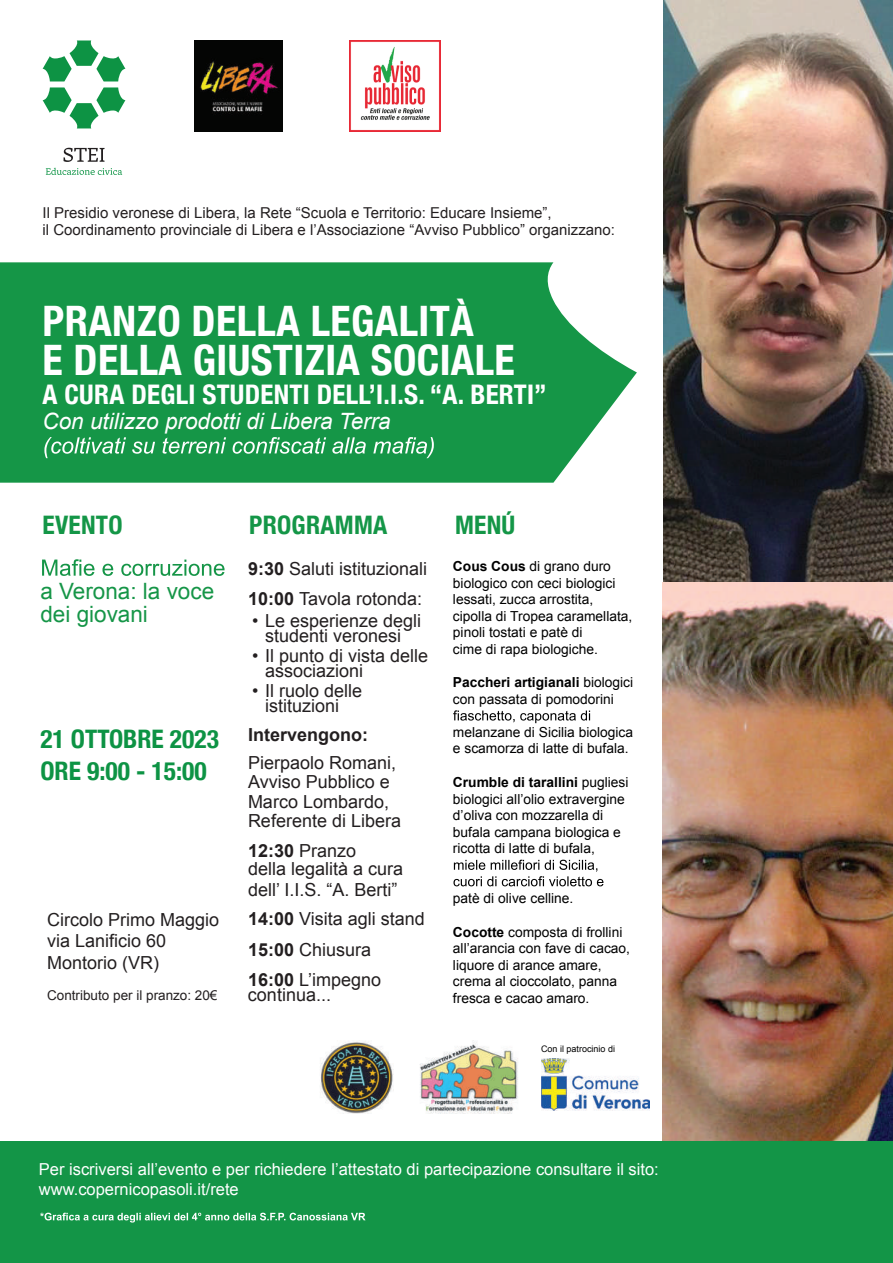
<style>
.page{position:relative;width:893px;height:1263px;background:#fff}
.page>*{position:absolute;margin:0;border:0;box-sizing:border-box;transform-origin:0 0}
.t1{font:700 condensed 42px/39px "Helvetica Neue";letter-spacing:.01em;color:#fff}
.t2{font:700 condensed 27px "Helvetica Neue";letter-spacing:.01em;color:#fff}
.t3{font:700 condensed 25.5px/32.2px "Helvetica Neue";color:#0d9344}
.t4{font:700 condensed 25.5px "Helvetica Neue";letter-spacing:.01em;color:#149647}
.t5{font:italic 22.5px "Arial";color:#fff}
.t6{font:22.5px/22.5px "Arial";color:#159547}
.t7{font:18px/19.5px "Arial";color:#231f20}
.t8{font:700 18px "Arial";color:#231f20}
.t9{font:16.5px/19.8px "Arial";color:#fff}
.t10{font:15px/16.5px "Arial";color:#231f20}
.t11{font:13.8px/16.5px "Arial";color:#000001}
.t12{font:13.5px "Arial";color:#231f20}
.t13{font:9px "Arial";color:#000001}
.s1{font-weight:700}
</style>
<div class="page">
<img style="left:663px;top:0;width:230px;height:1141px">
<svg style="left:42px;top:559px;width:183px;height:17px"></svg>
<svg style="left:453px;top:710px;width:137px;height:13px"></svg>
<svg style="left:453px;top:860px;width:150px;height:26px"></svg>
<svg style="left:46px;top:168px;width:76px;height:7px"></svg>
<svg style="left:43px;top:87px;width:82px;height:41px"></svg>
<svg style="left:43px;top:40px;width:82px;height:41px"></svg>
<svg style="left:64px;top:148px;width:41px;height:14px"></svg>
<svg style="left:0;top:262px;width:637px;height:221px;background:#299f57"></svg>
<svg style="left:44px;top:437px;width:390px;height:21px;background:#48ad6f"></svg>
<img style="left:194px;top:40px;width:89px;height:92px">
<img style="left:350px;top:40px;width:91px;height:92px">
<img style="left:420px;top:1040px;width:98px;height:73px">
<img style="left:320px;top:1041px;width:74px;height:72px">
<img style="left:541px;top:1059px;width:109px;height:51px">
<div style="left:0;top:1141px;width:893px;height:122px;background:#139547"></div>
<svg style="left:40px;top:1213px;width:325px;height:9px"></svg>
<p class="t10" style="left:43px;top:205px;width:574px">Il Presidio veronese di Libera, la Rete “Scuola e Territorio: Educare Insieme”,<br>il Coordinamento provinciale di Libera e l’Associazione “Avviso Pubblico” organizzano:</p>
<h1 class="t1" style="left:43px;top:299px;width:474px">PRANZO DELLA LEGALITÀ<br>E DELLA GIUSTIZIA SOCIALE</h1>
<h2 class="t2" style="left:43px;top:372px;width:506px">A CURA DEGLI STUDENTI DELL’I.I.S. “A. BERTI”</h2>
<h3 class="t5" style="left:43px;top:407px;width:350px">Con utilizzo prodotti di Libera Terra</h3>
<h3 class="t4" style="left:43px;top:504px;width:82px">EVENTO</h3>
<h3 class="t4" style="left:249px;top:504px;width:139px">PROGRAMMA</h3>
<h3 class="t4" style="left:455px;top:504px;width:62px">MENÚ</h3>
<h3 class="t6" style="left:40px;top:580px;width:175px">a Verona: la voce dei giovani</h3>
<h3 class="t3" style="left:40px;top:721px;width:180px">21 OTTOBRE 2023<br>ORE 9:00 - 15:00</h3>
<h3 class="t7" style="left:47px;top:909px;width:174px;line-height:21.6px">Circolo Primo Maggio via Lanificio 60<br>Montorio (VR)</h3>
<p class="t12" style="left:47px;top:987px;width:172px">Contributo per il pranzo: 20€</p>
<h3 class="t7" style="left:248px;top:553px;width:181px;line-height:30.5px"><span class="s1">9:30</span> Saluti istituzionali<br><span class="s1">10:00</span> Tavola rotonda:</h3>
<h3 class="t7" style="left:252px;top:613px;width:170px;line-height:15px;text-align:center">• Le esperienze degli studenti veronesi</h3>
<h3 class="t7" style="left:265px;top:648px;width:165px;line-height:15px;text-indent:-13px">• Il punto di vista delle associazioni</h3>
<h3 class="t7" style="left:252px;top:684px;width:111px;line-height:15px;text-align:center">• Il ruolo delle istituzioni</h3>
<h3 class="t8" style="left:248px;top:723px;width:122px">Intervengono:</h3>
<h3 class="t7" style="left:248px;top:753px;width:155px">Pierpaolo Romani,<br>Avviso Pubblico e<br>Marco Lombardo,<br>Referente di Libera</h3>
<h3 class="t7" style="left:248px;top:841px;width:157px"><span class="s1">12:30</span> Pranzo<br>della legalità a cura dell’ I.I.S. “A. Berti”</h3>
<h3 class="t7" style="left:248px;top:904px;width:178px;line-height:30.5px"><span class="s1">14:00</span> Visita agli stand<br><span class="s1">15:00</span> Chiusura<br><span class="s1">16:00</span> L’impegno</h3>
<h3 class="t7" style="left:248px;top:985px;width:85px">continua...</h3>
<p class="t11" style="left:453px;top:558px;width:181px"><span class="s1">Cous Cous</span> di grano duro biologico con ceci biologici lessati, zucca arrostita, cipolla di Tropea caramellata, pinoli tostati e patè di<br>cime di rapa biologiche.</p>
<p class="t11" style="left:453px;top:674px;width:182px"><span class="s1">Paccheri artigianali</span> biologici con passata di pomodorini</p>
<p class="t11" style="left:453px;top:724px;width:182px">melanzane di Sicilia biologica e scamorza di latte di bufala.</p>
<p class="t11" style="left:453px;top:774px;width:177px"><span class="s1">Crumble di tarallini</span> pugliesi biologici all’olio extravergine d’oliva con mozzarella di bufala campana biologica e ricotta di latte di bufala,</p>
<p class="t11" style="left:453px;top:890px;width:122px">patè di olive celline.</p>
<p class="t11" style="left:453px;top:923px;width:179px"><span class="s1">Cocotte</span> composta di frollini all’arancia con fave di cacao, liquore di arance amare, crema al cioccolato, panna fresca e cacao amaro.</p>
<p class="t13" style="left:541px;top:1043px;width:76px">Con il patrocinio di</p>
<p class="t9" style="left:39px;top:1159px;width:621px">Per iscriversi all’evento e per richiedere l’attestato di partecipazione consultare il sito: www.copernicopasoli.it/rete</p>
</div>
